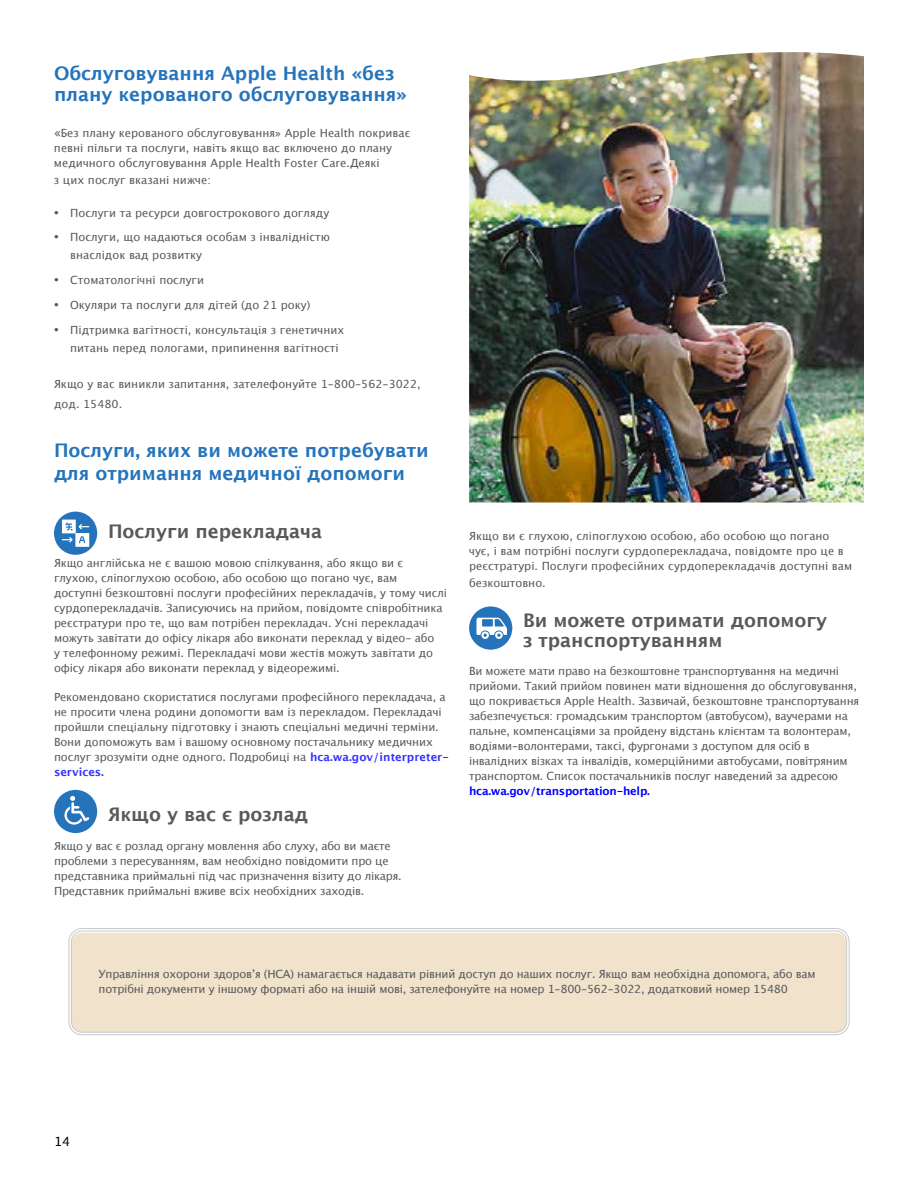
<style>
.page{position:relative;width:918px;height:1188px;background:#fff}
.page>*{position:absolute;margin:0;border:0;box-sizing:border-box;transform-origin:0 0}
.t1{font:700 18.75px/21px "Lucida Grande";color:#2574bb}
.t2{font:700 18.75px/19.5px "Lucida Grande";color:#58595b}
.t3{font:12.75px "Lucida Grande";color:#000}
.t4{font:11.25px/15px "Lucida Grande";letter-spacing:-.01em;color:#58595b}
.t5{font:700 11.25px "Lucida Grande";letter-spacing:-.02em;color:#00f}
.s1{font-size:12.75px}
.s2{font-family:"Myriad Pro";font-size:16.5px}
.s3{font-weight:700;color:#33f}
</style>
<div class="page">
<div style="left:70px;top:931px;width:778px;height:103px;background:#f0e2cb;border-radius:12px"></div>
<div style="left:54px;top:512px;width:43px;height:43px;background:#2574bb;border-radius:50%"></div>
<svg style="left:62px;top:520px;width:27px;height:27px"></svg>
<div style="left:54px;top:790px;width:43px;height:43px;background:#2574bb;border-radius:50%"></div>
<svg style="left:64px;top:796px;width:25px;height:29px"></svg>
<div style="left:69px;top:928px;width:780px;height:107px;border:1px solid #c7c8ca;border-radius:13px"></div>
<div style="left:71px;top:931px;width:776px;height:102px;border:1px solid #c7c8ca;border-radius:11px"></div>
<div style="left:469px;top:606px;width:43px;height:44px;background:#2574bb;border-radius:50%"></div>
<svg style="left:476px;top:618px;width:31px;height:21px"></svg>
<img style="left:469px;top:88px;width:395px;height:415px">
<img style="left:469px;top:52px;width:395px;height:36px">
<h1 class="t1" style="left:54px;top:64px;width:355px">Обслуговування Apple Health «без плану керованого обслуговування»</h1>
<p class="t4" style="left:54px;top:126px;width:358px"><span class="s1">«</span>Без плану керованого обслуговування» Apple Health покриває певні пільги та послуги, навіть якщо вас включено до плану медичного обслуговування Apple Health Foster Care.Деякі</p>
<p class="t4" style="left:54px;top:173px;width:158px">з цих послуг вказані нижче:</p>
<p class="t4" style="left:54px;top:206px;width:277px"><span class="s2">•</span> Послуги та ресурси довгострокового догляду</p>
<p class="t4" style="left:70px;top:229px;width:261px;line-height:18px;text-indent:-16px"><span class="s2">•</span> Послуги, що надаються особам з інвалідністю внаслідок вад розвитку</p>
<p class="t4" style="left:54px;top:273px;width:152px"><span class="s2">•</span> Стоматологічні послуги</p>
<p class="t4" style="left:54px;top:298px;width:258px"><span class="s2">•</span> Окуляри та послуги для дітей (до 21 року)</p>
<p class="t4" style="left:70px;top:321px;width:276px;line-height:18px;text-indent:-16px"><span class="s2">•</span> Підтримка вагітності, консультація з генетичних питань перед пологами, припинення вагітності</p>
<p class="t4" style="left:54px;top:375px;width:368px;line-height:19.5px">Якщо у вас виникли запитання, зателефонуйте 1-800-562-3022, дод. 15480.</p>
<h1 class="t1" style="left:54px;top:440px;width:376px;line-height:22.5px">Послуги, яких ви можете потребувати для отримання медичної допомоги</h1>
<h1 class="t2" style="left:108px;top:523px;width:216px">Послуги перекладача</h1>
<p class="t4" style="left:54px;top:556px;width:395px">Якщо англійська не є вашою мовою спілкування, або якщо ви є глухою, сліпоглухою особою, або особою що погано чує, вам доступні безкоштовні послуги професійних перекладачів, у тому числі сурдоперекладачів. Записуючись на прийом, повідомте співробітника реєстратури про те, що вам потрібен перекладач. Усні перекладачі можуть завітати до офісу лікаря або виконати переклад у відео- або<br>у телефонному режимі. Перекладачі мови жестів можуть завітати до офісу лікаря або виконати переклад у відеорежимі.</p>
<p class="t4" style="left:54px;top:690px;width:396px">Рекомендовано скористатися послугами професійного перекладача, а не просити члена родини допомогти вам із перекладом. Перекладачі пройшли спеціальну підготовку і знають спеціальні медичні терміни.<br>Вони допоможуть вам і вашому основному постачальнику медичних послуг зрозуміти одне одного. Подробиці на <span class="s3">hca.wa.gov/interpreter&shy;services.</span></p>
<h1 class="t2" style="left:108px;top:806px;width:202px">Якщо у вас є розлад</h1>
<p class="t4" style="left:54px;top:839px;width:349px">Якщо у вас є розлад органу мовлення або слуху, або ви маєте проблеми з пересуванням, вам необхідно повідомити про це представника приймальні під час призначення візиту до лікаря.<br>Представник приймальні вживе всіх необхідних заходів.</p>
<p class="t4" style="left:469px;top:529px;width:385px">Якщо ви є глухою, сліпоглухою особою, або особою що погано чує, і вам потрібні послуги сурдоперекладача, повідомте про це в реєстратурі. Послуги професійних сурдоперекладачів доступні вам</p>
<p class="t4" style="left:469px;top:576px;width:78px">безкоштовно.</p>
<h1 class="t2" style="left:523px;top:612px;width:305px">Ви можете отримати допомогу з транспортуванням</h1>
<p class="t4" style="left:469px;top:664px;width:392px">Ви можете мати право на безкоштовне транспортування на медичні прийоми. Такий прийом повинен мати відношення до обслуговування, що покривається Apple Health. Зазвичай, безкоштовне транспортування забезпечується: громадським транспортом (автобусом), ваучерами на пальне, компенсаціями за пройдену відстань клієнтам та волонтерам, водіями-волонтерами, таксі, фургонами з доступом для осіб в інвалідних візках та інвалідів, комерційними автобусами, повітряним транспортом. Список постачальників послуг наведений за адресою</p>
<p class="t5" style="left:469px;top:784px;width:182px">hca.wa.gov/transportation-help.</p>
<p class="t4" style="left:99px;top:967px;width:718px">Управління охорони здоров’я (HCA) намагається надавати рівний доступ до наших послуг. Якщо вам необхідна допомога, або вам потрібні документи у іншому форматі або на іншій мові, зателефонуйте на номер 1-800-562-3022, додатковий номер 15480</p>
<p class="t3" style="left:54px;top:1133px;width:18px">14</p>
</div>
